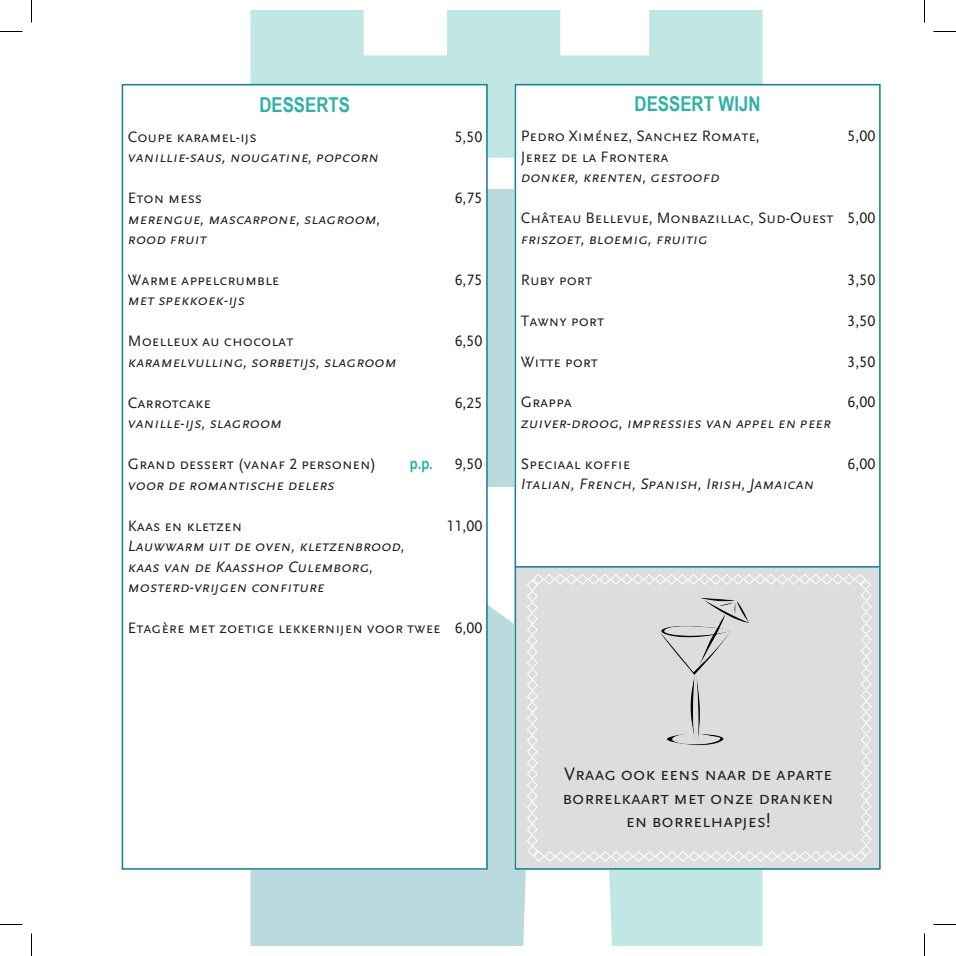
<style>
.page{position:relative;width:956px;height:956px;background:#fff}
.page>*{position:absolute;margin:0;border:0;box-sizing:border-box;transform-origin:0 0}
.t1{font:700 20.4px "Arial Narrow";color:#2fb1a8}
.t2{font:18.9px/23.7px "Scala Sans Caps";color:#231f20;text-align:center}
.t3{font:italic 15.75px/20.4px "Scala Sans Caps";color:#231f20}
.t4{font:15.75px/20.4px "Scala Sans Caps";color:#231f20}
.t5{font:700 15.75px "Arial Narrow";color:#2fb1a8}
.s1{font-style:normal}
.s2{font-style:italic}
</style>
<div class="page">
<svg style="left:250px;top:10px;width:513px;height:148px;fill:#c1e7e5"></svg>
<svg style="left:250px;top:189px;width:276px;height:757px;background:#c0dde0"></svg>
<div style="left:609px;top:870px;width:154px;height:76px;background:#c1e7e5"></div>
<div style="left:122px;top:84px;width:364px;height:786px;background:#fff"></div>
<div style="left:515px;top:84px;width:364px;height:786px;background:#fff"></div>
<div style="left:515px;top:566px;width:365px;height:304px;background:#dcdddf"></div>
<div style="left:122px;top:84px;width:366px;height:786px;border:2px solid #188592"></div>
<svg style="left:527px;top:574px;width:345px;height:288px"></svg>
<div style="left:515px;top:84px;width:366px;height:786px;border:2px solid #188592"></div>
<hr style="left:515px;top:566px;width:365px;height:2px;background:#188592">
<img style="left:661px;top:598px;width:87px;height:147px">
<svg style="left:0;top:31px;width:22px;height:1px"></svg>
<svg style="left:933px;top:31px;width:23px;height:1px"></svg>
<svg style="left:0;top:924px;width:22px;height:1px"></svg>
<svg style="left:933px;top:924px;width:23px;height:1px"></svg>
<svg style="left:31px;top:0;width:1px;height:23px"></svg>
<svg style="left:31px;top:933px;width:1px;height:23px"></svg>
<svg style="left:924px;top:0;width:1px;height:23px"></svg>
<svg style="left:924px;top:933px;width:1px;height:23px"></svg>
<p class="t1" style="left:259px;top:89px;width:92px">DESSERTS</p>
<p class="t4" style="left:128px;top:127px;width:130px">Coupe karamel-ijs</p>
<p class="t4" style="left:455px;top:127px;width:29px">5,50</p>
<p class="t3" style="left:128px;top:147px;width:253px">vanillie-saus, nougatine, popcorn</p>
<p class="t4" style="left:128px;top:188px;width:76px">Eton mess</p>
<p class="t4" style="left:455px;top:188px;width:29px">6,75</p>
<p class="t3" style="left:128px;top:208px;width:254px">merengue, mascarpone, slagroom, rood fruit</p>
<p class="t4" style="left:128px;top:270px;width:153px">Warme appelcrumble</p>
<p class="t4" style="left:455px;top:270px;width:29px">6,75</p>
<p class="t3" style="left:128px;top:290px;width:119px">met spekkoek-ijs</p>
<p class="t4" style="left:128px;top:331px;width:167px">Moelleux au chocolat</p>
<p class="t4" style="left:455px;top:331px;width:29px">6,50</p>
<p class="t3" style="left:128px;top:352px;width:270px">karamelvulling, sorbetijs, slagroom</p>
<p class="t4" style="left:128px;top:393px;width:85px">Carrotcake</p>
<p class="t4" style="left:455px;top:393px;width:29px">6,25</p>
<p class="t3" style="left:128px;top:413px;width:156px">vanille-ijs, slagroom</p>
<p class="t4" style="left:128px;top:454px;width:250px">Grand dessert (vanaf 2 personen)</p>
<p class="t5" style="left:410px;top:452px;width:24px">p.p.</p>
<p class="t4" style="left:455px;top:454px;width:29px">9,50</p>
<p class="t3" style="left:128px;top:475px;width:208px">voor de romantische delers</p>
<p class="t4" style="left:128px;top:516px;width:116px">Kaas en kletzen</p>
<p class="t4" style="left:447px;top:516px;width:37px">11,00</p>
<p class="t3" style="left:128px;top:536px;width:279px">Lauwwarm uit de oven, kletzenbrood, kaas van de Kaasshop Culemborg, mosterd-vrijgen confiture</p>
<p class="t4" style="left:128px;top:618px;width:356px">Etagère met zoetige lekkernijen voor twee 6,00</p>
<p class="t1" style="left:635px;top:89px;width:127px">DESSERT WIJN</p>
<p class="t4" style="left:521px;top:126px;width:241px">Pedro Ximénez, Sanchez Romate,</p>
<p class="t4" style="left:848px;top:126px;width:29px">5,00</p>
<p class="t3" style="left:521px;top:147px;width:200px"><span class="s1">Jerez de la Frontera </span>donker, krenten, gestoofd</p>
<p class="t4" style="left:521px;top:208px;width:356px">Château Bellevue, Monbazillac, Sud-Ouest 5,00 <span class="s2">friszoet, bloemig, fruitig</span></p>
<p class="t4" style="left:521px;top:269px;width:73px">Ruby port</p>
<p class="t4" style="left:848px;top:269px;width:29px">3,50</p>
<p class="t4" style="left:521px;top:310px;width:85px">Tawny port</p>
<p class="t4" style="left:848px;top:310px;width:29px">3,50</p>
<p class="t4" style="left:521px;top:351px;width:79px">Witte port</p>
<p class="t4" style="left:848px;top:351px;width:29px">3,50</p>
<p class="t4" style="left:521px;top:392px;width:53px">Grappa</p>
<p class="t4" style="left:848px;top:392px;width:29px">6,00</p>
<p class="t3" style="left:521px;top:413px;width:312px">zuiver-droog, impressies van appel en peer</p>
<p class="t4" style="left:521px;top:454px;width:111px">Speciaal koffie</p>
<p class="t4" style="left:848px;top:454px;width:29px">6,00</p>
<p class="t3" style="left:521px;top:474px;width:295px">Italian, French, Spanish, Irish, Jamaican</p>
<p class="t2" style="left:563px;top:762px;width:272px">Vraag ook eens naar de aparte borrelkaart met onze dranken en borrelhapjes!</p>
</div>
